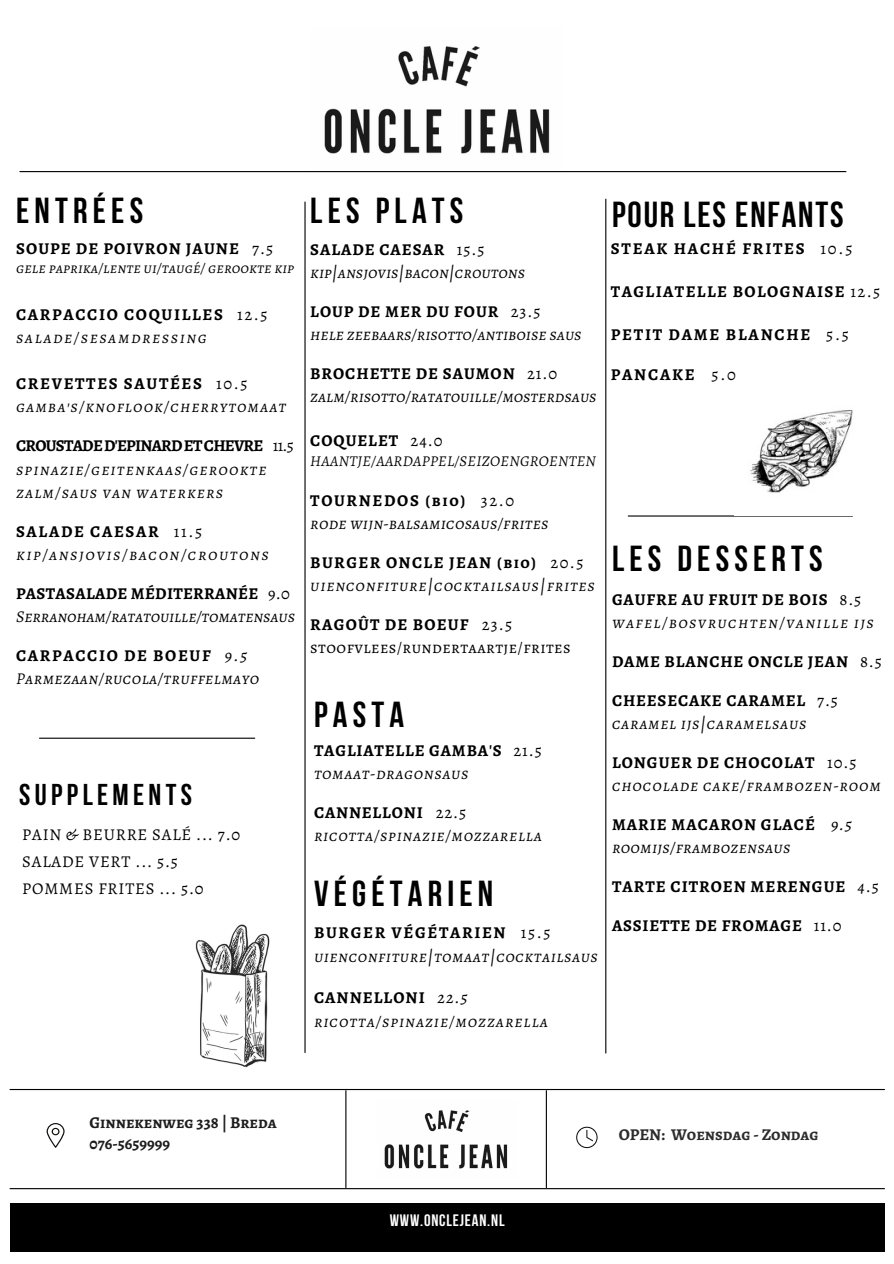
<style>
.page{position:relative;width:894px;height:1264px;background:#fff}
.page>*{position:absolute;margin:0;border:0;box-sizing:border-box;transform-origin:0 0}
.t1{font:700 36px "Bebas Neue";letter-spacing:.145em;color:#000}
.t2{font:700 36px "Bebas Neue";letter-spacing:.05em;color:#000}
.t3{font:700 30px "Bebas Neue";letter-spacing:.145em;color:#000}
.t4{font:italic 16.5px/23px "Alegreya SC";letter-spacing:.05em;color:#000}
.t5{font:italic 16.5px/23px "Alegreya SC";letter-spacing:.005em;color:#000}
.t6{font:700 16.5px/23px "Alegreya SC";letter-spacing:.06em;color:#000}
.t7{font:italic 16.5px/23px "Alegreya SC";letter-spacing:.1em;color:#000}
.t8{font:italic 16.5px/23px "Alegreya SC";letter-spacing:.075em;color:#000}
.t9{font:italic 16.5px/23px "Alegreya SC";color:#000}
.t10{font:16.5px/27px "Alegreya SC";letter-spacing:.05em;color:#000}
.t11{font:italic 16.5px/23px "Alegreya SC";letter-spacing:.09em;color:#000}
.t12{font:700 16.5px "Alegreya SC";letter-spacing:.105em;color:#000}
.t13{font:italic 16.5px/23px "Alegreya SC";letter-spacing:.07em;color:#000}
.t14{font:16.5px/23px "Alegreya SC";letter-spacing:.025em;color:#000}
.t15{font:italic 16.5px/23px "Alegreya SC";letter-spacing:.02em;color:#000}
.t16{font:italic 16.5px/23px "Alegreya SC";letter-spacing:.03em;color:#000}
.t17{font:italic 16.5px/23px "Alegreya SC";letter-spacing:.025em;color:#000}
.t18{font:700 16.5px/21.5px "Alegreya SC";color:#1d1d1d}
.t19{font:700 16.5px "Alegreya SC";letter-spacing:.085em;color:#000}
.t20{font:700 16.5px "Alegreya SC";color:#2c2c2c}
.t21{font:700 16.5px "Bebas Neue";letter-spacing:.05em;color:#fff}
.t22{font:italic 15px "Alegreya SC";letter-spacing:.02em;color:#000}
.s1{font-weight:400}
.s2{font-weight:700;font-style:normal}
.s3{font-style:normal}
.s4{font-weight:700}
.s5{font-weight:400;font-style:italic}
</style>
<div class="page">
<hr style="left:304px;top:202px;width:1px;height:850px;background:#000">
<hr style="left:345px;top:1090px;width:1px;height:97px;background:#000">
<hr style="left:545px;top:1090px;width:1px;height:97px;background:#000">
<hr style="left:10px;top:1088px;width:874px;height:2px;background:#000">
<hr style="left:10px;top:1188px;width:874px;height:1px;background:#000">
<svg style="left:47px;top:1123px;width:18px;height:24px"></svg>
<div style="left:10px;top:1202px;width:874px;height:49px;background:#000"></div>
<svg style="left:576px;top:1126px;width:21px;height:22px"></svg>
<img style="left:324px;top:46px;width:226px;height:108px">
<hr style="left:39px;top:737px;width:216px;height:1px;background:#000">
<img style="left:195px;top:924px;width:75px;height:144px">
<hr style="left:20px;top:171px;width:825px;height:1px;background:#000">
<hr style="left:605px;top:199px;width:1px;height:854px;background:#000">
<img style="left:384px;top:1110px;width:124px;height:59px">
<hr style="left:628px;top:515px;width:224px;height:1px;background:#000">
<img style="left:750px;top:410px;width:103px;height:83px">
<h1 class="t1" style="left:16px;top:196px;width:129px">ENTRÉES</h1>
<p class="t6" style="left:16px;top:237px;width:259px">SOUPE DE POIVRON JAUNE <span class="s1">7.5</span></p>
<p class="t22" style="left:16px;top:258px;width:279px">gele paprika/lente ui/taugé/ gerookte kip</p>
<p class="t7" style="left:16px;top:303px;width:253px"><span class="s2">CARPACCIO COQUILLES</span> <span class="s3">12.5 </span>salade/sesamdressing</p>
<p class="t13" style="left:16px;top:372px;width:271px"><span class="s2">CREVETTES SAUTÉES</span> <span class="s3">10.5 </span>gamba's/knoflook/cherrytomaat</p>
<p class="t8" style="left:16px;top:434px;width:279px"><span class="s2">CROUSTADED'EPINARDETCHEVRE</span> <span class="s3">11.5 </span>spinazie/geitenkaas/gerookte zalm/saus van waterkers</p>
<p class="t7" style="left:16px;top:519px;width:254px"><span class="s2">SALADE CAESAR</span> <span class="s3">11.5 </span>kip/ansjovis/bacon/croutons</p>
<p class="t9" style="left:16px;top:581px;width:280px"><span class="s2">PASTASALADE MÉDITERRANÉE</span> <span class="s3">9.0<br></span>Serranoham/ratatouille/tomatensaus</p>
<p class="t16" style="left:16px;top:643px;width:244px"><span class="s2">CARPACCIO DE BOEUF</span> 9.5<br>Parmezaan/rucola/truffelmayo</p>
<h2 class="t3" style="left:19px;top:782px;width:174px">SUPPLEMENTS</h2>
<p class="t10" style="left:22px;top:821px;width:219px">PAIN &amp; BEURRE SALÉ ... 7.0<br>SALADE VERT ... 5.5<br>POMMES FRITES ... 5.0</p>
<h1 class="t1" style="left:310px;top:196px;width:154px">LES PLATS</h1>
<p class="t5" style="left:310px;top:237px;width:216px"><span class="s2">SALADE CAESAR</span> <span class="s3">15.5 </span>kip|ansjovis|bacon|croutons</p>
<p class="t5" style="left:310px;top:299px;width:272px"><span class="s2">LOUP DE MER DU FOUR</span> <span class="s3">23.5<br></span>hele zeebaars/risotto/antiboise saus</p>
<p class="t5" style="left:310px;top:362px;width:287px"><span class="s2">BROCHETTE DE SAUMON</span> <span class="s3">21.0 </span>zalm/risotto/ratatouille/mosterdsaus</p>
<p class="t6" style="left:310px;top:429px;width:134px">COQUELET <span class="s1">24.0</span></p>
<p class="t22" style="left:310px;top:450px;width:287px">HAANTJE/AARDAPPEL/SEIZOENGROENTEN</p>
<p class="t15" style="left:310px;top:489px;width:239px"><span class="s2">TOURNEDOS (bio)</span> <span class="s3">32.0 </span>rode wijn-balsamicosaus/frites</p>
<p class="t4" style="left:310px;top:551px;width:286px"><span class="s2">BURGER ONCLE JEAN (bio)</span> <span class="s3">20.5 </span>uienconfiture|cocktailsaus|frites</p>
<p class="t14" style="left:310px;top:613px;width:262px"><span class="s4">RAGOÛT DE BOEUF</span> 23.5 stoofvlees/rundertaartje/frites</p>
<h1 class="t1" style="left:314px;top:699px;width:92px">PASTA</h1>
<p class="t6" style="left:314px;top:738px;width:229px">TAGLIATELLE GAMBA'S <span class="s1">21.5 </span><span class="s5">tomaat-dragonsaus</span></p>
<p class="t4" style="left:314px;top:800px;width:229px"><span class="s2">CANNELLONI</span> <span class="s3">22.5 </span>ricotta/spinazie/mozzarella</p>
<h1 class="t1" style="left:314px;top:879px;width:181px">VÉGÉTARIEN</h1>
<p class="t4" style="left:314px;top:920px;width:285px;line-height:24px"><span class="s2">BURGER VÉGÉTARIEN</span> <span class="s3">15.5 </span>uienconfiture|tomaat|cocktailsaus</p>
<p class="t4" style="left:314px;top:985px;width:235px;line-height:24px"><span class="s2">CANNELLONI</span> 22.5 ricotta/spinazie/mozzarella</p>
<h1 class="t2" style="left:612px;top:200px;width:233px">POUR LES ENFANTS</h1>
<p class="t12" style="left:610px;top:237px;width:243px">STEAK HACHÉ FRITES <span class="s1">10.5</span></p>
<p class="t19" style="left:610px;top:280px;width:271px">TAGLIATELLE BOLOGNAISE <span class="s1">12.5</span></p>
<p class="t12" style="left:610px;top:323px;width:239px">PETIT DAME BLANCHE <span class="s1">5.5</span></p>
<p class="t12" style="left:610px;top:363px;width:127px">PANCAKE <span class="s1">5.0</span></p>
<h1 class="t1" style="left:612px;top:543px;width:212px">LES DESSERTS</h1>
<p class="t11" style="left:612px;top:588px;width:263px"><span class="s2">GAUFRE AU FRUIT DE BOIS</span> <span class="s3">8.5 </span>wafel/bosvruchten/vanille ijs</p>
<p class="t6" style="left:612px;top:650px;width:271px">DAME BLANCHE ONCLE JEAN <span class="s1">8.5</span></p>
<p class="t4" style="left:612px;top:689px;width:227px"><span class="s2">CHEESECAKE CARAMEL</span> <span class="s3">7.5 </span>caramel ijs|caramelsaus</p>
<p class="t4" style="left:612px;top:751px;width:270px"><span class="s2">LONGUER DE CHOCOLAT</span> <span class="s3">10.5 </span>chocolade cake/frambozen-room</p>
<p class="t17" style="left:612px;top:813px;width:241px"><span class="s2">MARIE MACARON GLACÉ</span> 9.5 roomijs/frambozensaus</p>
<p class="t6" style="left:612px;top:875px;width:268px">TARTE CITROEN MERENGUE <span class="s5">4</span><span class="s1">.5</span></p>
<p class="t6" style="left:612px;top:914px;width:231px">ASSIETTE DE FROMAGE <span class="s1">11.0</span></p>
<p class="t18" style="left:89px;top:1111px;width:189px">Ginnekenweg 338 | Breda<br>076-5659999</p>
<p class="t21" style="left:389px;top:1213px;width:116px">WWW.ONCLEJEAN.NL</p>
<p class="t20" style="left:618px;top:1123px;width:201px">OPEN: Woensdag - Zondag</p>
</div>
